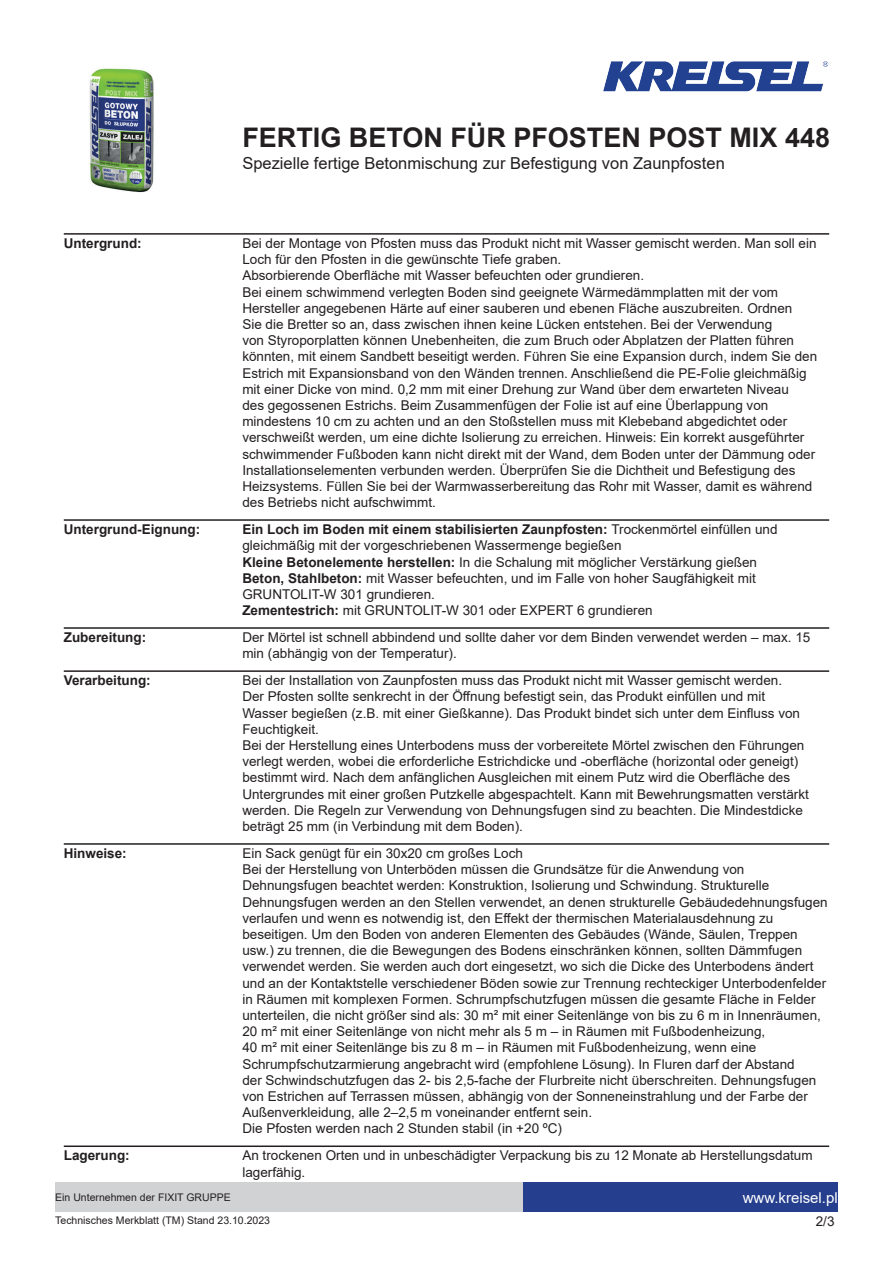
<style>
.page{position:relative;width:893px;height:1263px;background:#fff}
.page>*{position:absolute;margin:0;border:0;box-sizing:border-box;transform-origin:0 0}
.t1{font:700 27px "Arial";color:#231f20}
.t2{font:16.5px "Arial";color:#231f20}
.t3{font:15px "Arial";color:#fff}
.t4{font:13.5px/16.2px "Arial";color:#231f20}
.t5{font:700 13.5px "Arial";color:#231f20}
.t6{font:10.5px "Arial";color:#231f20}
.s1{font-weight:700}
</style>
<div class="page">
<img style="left:89px;top:68px;width:65px;height:125px">
<img style="left:603px;top:61px;width:226px;height:31px">
<div style="left:523px;top:1182px;width:315px;height:30px;background:#253f8e"></div>
<div style="left:55px;top:1182px;width:468px;height:30px;background:#d1d2d4"></div>
<hr style="left:64px;top:233px;width:765px;height:2px;background:#231f20">
<hr style="left:64px;top:519px;width:765px;height:2px;background:#231f20">
<hr style="left:64px;top:627px;width:765px;height:2px;background:#231f20">
<hr style="left:64px;top:670px;width:765px;height:2px;background:#231f20">
<hr style="left:64px;top:843px;width:765px;height:2px;background:#231f20">
<hr style="left:64px;top:1145px;width:765px;height:2px;background:#231f20">
<h1 class="t1" style="left:242px;top:119px;width:589px">FERTIG BETON FÜR PFOSTEN POST MIX 448</h1>
<p class="t2" style="left:242px;top:152px;width:484px">Spezielle fertige Betonmischung zur Befestigung von Zaunpfosten</p>
<p class="t5" style="left:64px;top:234px;width:79px">Untergrund:</p>
<p class="t4" style="left:242px;top:235px;width:576px">Bei der Montage von Pfosten muss das Produkt nicht mit Wasser gemischt werden. Man soll ein Loch für den Pfosten in die gewünschte Tiefe graben.<br>Absorbierende Oberfläche mit Wasser befeuchten oder grundieren.<br>Bei einem schwimmend verlegten Boden sind geeignete Wärmedämmplatten mit der vom Hersteller angegebenen Härte auf einer sauberen und ebenen Fläche auszubreiten. Ordnen<br>Sie die Bretter so an, dass zwischen ihnen keine Lücken entstehen. Bei der Verwendung<br>von Styroporplatten können Unebenheiten, die zum Bruch oder Abplatzen der Platten führen könnten, mit einem Sandbett beseitigt werden. Führen Sie eine Expansion durch, indem Sie den Estrich mit Expansionsband von den Wänden trennen. Anschließend die PE-Folie gleichmäßig mit einer Dicke von mind. 0,2 mm mit einer Drehung zur Wand über dem erwarteten Niveau<br>des gegossenen Estrichs. Beim Zusammenfügen der Folie ist auf eine Überlappung von mindestens 10 cm zu achten und an den Stoßstellen muss mit Klebeband abgedichtet oder verschweißt werden, um eine dichte Isolierung zu erreichen. Hinweis: Ein korrekt ausgeführter schwimmender Fußboden kann nicht direkt mit der Wand, dem Boden unter der Dämmung oder Installationselementen verbunden werden. Überprüfen Sie die Dichtheit und Befestigung des Heizsystems. Füllen Sie bei der Warmwasserbereitung das Rohr mit Wasser, damit es während des Betriebs nicht aufschwimmt.</p>
<p class="t5" style="left:64px;top:520px;width:138px">Untergrund-Eignung:</p>
<p class="t4" style="left:242px;top:521px;width:537px"><span class="s1">Ein Loch im Boden mit einem stabilisierten Zaunpfosten:</span> Trockenmörtel einfüllen und gleichmäßig mit der vorgeschriebenen Wassermenge begießen<br><span class="s1">Kleine Betonelemente herstellen:</span> In die Schalung mit möglicher Verstärkung gießen <span class="s1">Beton, Stahlbeton:</span> mit Wasser befeuchten, und im Falle von hoher Saugfähigkeit mit GRUNTOLIT-W 301 grundieren.<br><span class="s1">Zementestrich:</span> mit GRUNTOLIT-W 301 oder EXPERT 6 grundieren</p>
<p class="t5" style="left:64px;top:628px;width:84px">Zubereitung:</p>
<p class="t4" style="left:242px;top:629px;width:569px">Der Mörtel ist schnell abbindend und sollte daher vor dem Binden verwendet werden – max. 15 min (abhängig von der Temperatur).</p>
<p class="t5" style="left:64px;top:671px;width:89px">Verarbeitung:</p>
<p class="t4" style="left:242px;top:672px;width:568px">Bei der Installation von Zaunpfosten muss das Produkt nicht mit Wasser gemischt werden.<br>Der Pfosten sollte senkrecht in der Öffnung befestigt sein, das Produkt einfüllen und mit Wasser begießen (z.B. mit einer Gießkanne). Das Produkt bindet sich unter dem Einfluss von Feuchtigkeit.<br>Bei der Herstellung eines Unterbodens muss der vorbereitete Mörtel zwischen den Führungen verlegt werden, wobei die erforderliche Estrichdicke und -oberfläche (horizontal oder geneigt) bestimmt wird. Nach dem anfänglichen Ausgleichen mit einem Putz wird die Oberfläche des Untergrundes mit einer großen Putzkelle abgespachtelt. Kann mit Bewehrungsmatten verstärkt werden. Die Regeln zur Verwendung von Dehnungsfugen sind zu beachten. Die Mindestdicke beträgt 25 mm (in Verbindung mit dem Boden).</p>
<p class="t5" style="left:64px;top:844px;width:65px">Hinweise:</p>
<p class="t4" style="left:242px;top:845px;width:587px">Ein Sack genügt für ein 30x20 cm großes Loch<br>Bei der Herstellung von Unterböden müssen die Grundsätze für die Anwendung von Dehnungsfugen beachtet werden: Konstruktion, Isolierung und Schwindung. Strukturelle Dehnungsfugen werden an den Stellen verwendet, an denen strukturelle Gebäudedehnungsfugen verlaufen und wenn es notwendig ist, den Effekt der thermischen Materialausdehnung zu beseitigen. Um den Boden von anderen Elementen des Gebäudes (Wände, Säulen, Treppen usw.) zu trennen, die die Bewegungen des Bodens einschränken können, sollten Dämmfugen verwendet werden. Sie werden auch dort eingesetzt, wo sich die Dicke des Unterbodens ändert und an der Kontaktstelle verschiedener Böden sowie zur Trennung rechteckiger Unterbodenfelder in Räumen mit komplexen Formen. Schrumpfschutzfugen müssen die gesamte Fläche in Felder unterteilen, die nicht größer sind als: 30 m² mit einer Seitenlänge von bis zu 6 m in Innenräumen, 20 m² mit einer Seitenlänge von nicht mehr als 5 m – in Räumen mit Fußbodenheizung,<br>40 m² mit einer Seitenlänge bis zu 8 m – in Räumen mit Fußbodenheizung, wenn eine Schrumpfschutzarmierung angebracht wird (empfohlene Lösung). In Fluren darf der Abstand<br>der Schwindschutzfugen das 2- bis 2,5-fache der Flurbreite nicht überschreiten. Dehnungsfugen von Estrichen auf Terrassen müssen, abhängig von der Sonneneinstrahlung und der Farbe der Außenverkleidung, alle 2–2,5 m voneinander entfernt sein.<br>Die Pfosten werden nach 2 Stunden stabil (in +20 ºC)</p>
<p class="t5" style="left:64px;top:1146px;width:68px">Lagerung:</p>
<p class="t4" style="left:242px;top:1147px;width:572px">An trockenen Orten und in unbeschädigter Verpackung bis zu 12 Monate ab Herstellungsdatum lagerfähig.</p>
<p class="t6" style="left:55px;top:1190px;width:177px">Ein Unternehmen der FIXIT GRUPPE</p>
<p class="t3" style="left:743px;top:1187px;width:97px">www.kreisel.pl</p>
<p class="t6" style="left:55px;top:1213px;width:216px">Technisches Merkblatt (TM) Stand 23.10.2023</p>
<p class="t4" style="left:816px;top:1213px;width:20px">2/3</p>
</div>
